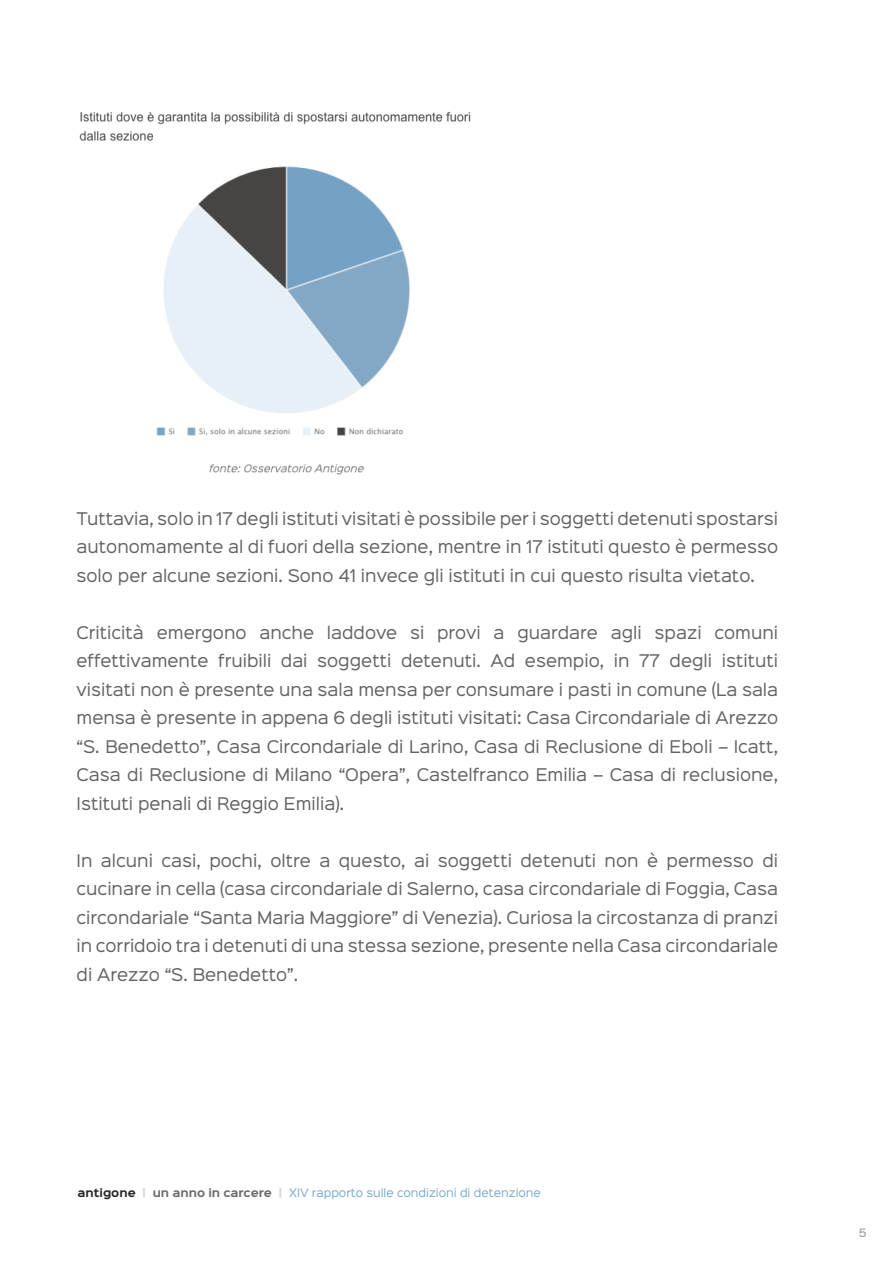
<style>
.page{position:relative;width:893px;height:1263px;background:#fff}
.page>*{position:absolute;margin:0;border:0;box-sizing:border-box;transform-origin:0 0}
.t1{font:15.75px/28.5px "Sinkin Sans 400";color:#646363;text-align:justify}
.t2{font:10.5px "Sinkin Sans 400";color:#76abd2}
.t3{font:500 10.5px "Sinkin Sans 500";color:#a2a2a0}
.s1{font-family:"Sinkin Sans 700";font-weight:700;color:#282725}
.s2{font-family:"Sinkin Sans 700";font-weight:700;color:#d3d2d1}
.s3{font-family:"Sinkin Sans 700";font-weight:700;color:#6d6c69}
</style>
<div class="page">
<img style="left:79px;top:111px;width:392px;height:364px">
<p class="t1" style="left:77px;top:502px;width:703px">Tuttavia, solo in 17 degli istituti visitati è possibile per i soggetti detenuti spostarsi autonomamente al di fuori della sezione, mentre in 17 istituti questo è permesso solo per alcune sezioni. Sono 41 invece gli istituti in cui questo risulta vietato.</p>
<p class="t1" style="left:77px;top:616px;width:703px">Criticità emergono anche laddove si provi a guardare agli spazi comuni effettivamente fruibili dai soggetti detenuti. Ad esempio, in 77 degli istituti visitati non è presente una sala mensa per consumare i pasti in comune (La sala mensa è presente in appena 6 degli istituti visitati: Casa Circondariale di Arezzo “S. Benedetto”, Casa Circondariale di Larino, Casa di Reclusione di Eboli – Icatt, Casa di Reclusione di Milano “Opera”, Castelfranco Emilia – Casa di reclusione, Istituti penali di Reggio Emilia).</p>
<p class="t1" style="left:77px;top:845px;width:703px">In alcuni casi, pochi, oltre a questo, ai soggetti detenuti non è permesso di cucinare in cella (casa circondariale di Salerno, casa circondariale di Foggia, Casa circondariale “Santa Maria Maggiore” di Venezia). Curiosa la circostanza di pranzi in corridoio tra i detenuti di una stessa sezione, presente nella Casa circondariale di Arezzo “S. Benedetto”.</p>
<p class="t2" style="left:78px;top:1183px;width:465px"><span class="s1">ANTIGONE</span> <span class="s2">|</span> <span class="s3">UN ANNO IN CARCERE</span> <span class="s2">|</span> XIV rapporto sulle condizioni di detenzione</p>
<p class="t3" style="left:859px;top:1224px;width:9px">5</p>
</div>
